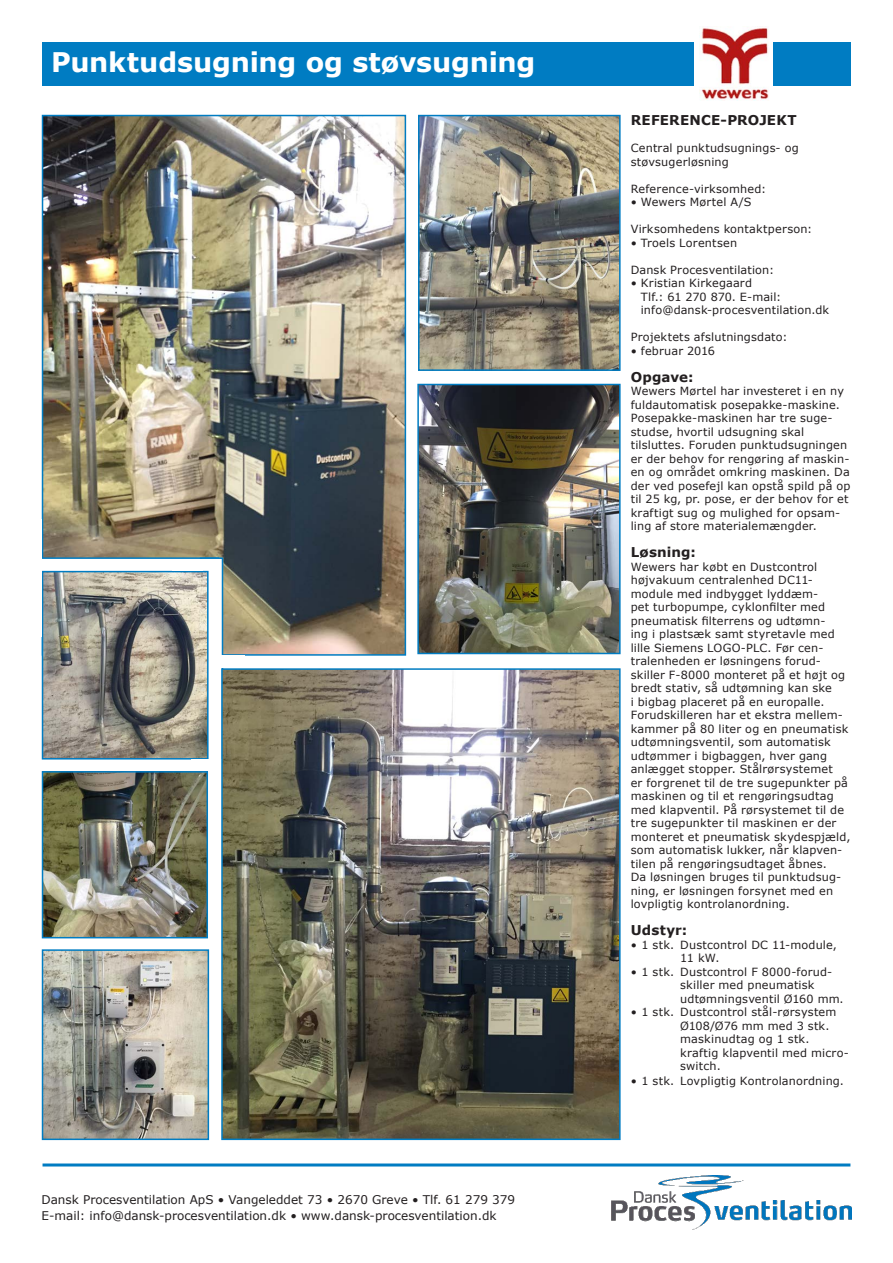
<style>
.page{position:relative;width:893px;height:1263px;background:#fff}
.page>*{position:absolute;margin:0;border:0;box-sizing:border-box;transform-origin:0 0}
.t1{font:700 27px "Verdana";letter-spacing:-.005em;color:#fff}
.t2{font:700 13.5px "Verdana";letter-spacing:.015em;color:#231f20}
.t3{font:12px/16.2px "Verdana";color:#231f20}
.t4{font:11.25px/13.5px "Verdana";letter-spacing:.015em;color:#231f20}
</style>
<div class="page">
<img style="left:612px;top:1176px;width:239px;height:54px">
<hr style="left:43px;top:1163px;width:807px;height:3px;background:#007cc2">
<div style="left:43px;top:43px;width:651px;height:43px;background:#007cc2"></div>
<div style="left:773px;top:43px;width:77px;height:43px;background:#007cc2"></div>
<img style="left:45px;top:118px;width:358px;height:535px">
<div style="left:42px;top:115px;width:364px;height:541px;border:2px solid #007cc2"></div>
<img style="left:420px;top:387px;width:198px;height:264px">
<div style="left:417px;top:384px;width:204px;height:270px;border:2px solid #007cc2"></div>
<img style="left:45px;top:774px;width:160px;height:161px">
<div style="left:42px;top:771px;width:166px;height:167px;border:2px solid #007cc2"></div>
<img style="left:45px;top:952px;width:161px;height:185px">
<div style="left:42px;top:949px;width:167px;height:191px;border:2px solid #007cc2"></div>
<img style="left:421px;top:118px;width:197px;height:250px">
<div style="left:418px;top:115px;width:203px;height:256px;border:2px solid #007cc2"></div>
<div style="left:10px;top:557px;width:209px;height:22px;background:#fff;border:2px solid #007cc2"></div>
<div style="left:200px;top:557px;width:23px;height:210px;background:#fff;border:2px solid #007cc2"></div>
<img style="left:45px;top:574px;width:161px;height:182px">
<div style="left:42px;top:571px;width:167px;height:188px;border:2px solid #007cc2"></div>
<div style="left:0;top:519px;width:42px;height:117px;background:#fff"></div>
<div style="left:172px;top:559px;width:31px;height:12px;background:#fff"></div>
<div style="left:191px;top:759px;width:31px;height:12px;background:#fff"></div>
<div style="left:214px;top:656px;width:31px;height:12px;background:#fff"></div>
<img style="left:224px;top:671px;width:394px;height:466px">
<div style="left:221px;top:668px;width:400px;height:472px;border:2px solid #007cc2"></div>
<img style="left:699px;top:28px;width:70px;height:73px">
<h1 class="t1" style="left:51px;top:43px;width:486px">Punktudsugning og støvsugning</h1>
<p class="t3" style="left:41px;top:1191px;width:475px">Dansk Procesventilation ApS • Vangeleddet 73 • 2670 Greve • Tlf. 61 279 379<br>E-mail: info@dansk-procesventilation.dk • www.dansk-procesventilation.dk</p>
<p class="t2" style="left:631px;top:111px;width:167px">REFERENCE-PROJEKT</p>
<p class="t4" style="left:631px;top:141px;width:170px">Central punktudsugnings- og støvsugerløsning</p>
<p class="t4" style="left:631px;top:182px;width:137px">Reference-virksomhed:</p>
<p class="t4" style="left:631px;top:195px;width:122px">• Wewers Mørtel A/S</p>
<p class="t4" style="left:631px;top:222px;width:183px">Virksomhedens kontaktperson:</p>
<p class="t4" style="left:631px;top:236px;width:108px">• Troels Lorentsen</p>
<p class="t4" style="left:631px;top:263px;width:145px">Dansk Procesventilation:</p>
<p class="t4" style="left:641px;top:276px;width:190px;text-indent:-10px">• Kristian Kirkegaard<br>Tlf.: 61 270 870. E-mail: info@dansk-procesventilation.dk</p>
<p class="t4" style="left:631px;top:330px;width:158px">Projektets afslutningsdato:</p>
<p class="t4" style="left:631px;top:344px;width:86px">• februar 2016</p>
<p class="t2" style="left:631px;top:367px;width:64px">Opgave:</p>
<p class="t4" style="left:631px;top:384px;width:221px">Wewers Mørtel har investeret i en ny fuldautomatisk posepakke-maskine.<br>Posepakke-maskinen har tre suge&shy;studse, hvortil udsugning skal tilsluttes. Foruden punktudsugningen er der behov for rengøring af maskin&shy;en og området omkring maskinen. Da der ved posefejl kan opstå spild på op til 25 kg, pr. pose, er der behov for et kraftigt sug og mulighed for opsam&shy;ling af store materialemængder.</p>
<p class="t2" style="left:631px;top:543px;width:67px">Løsning:</p>
<p class="t4" style="left:631px;top:560px;width:221px">Wewers har købt en Dustcontrol højvakuum centralenhed DC11- module med indbygget lyddæm-<br>pet turbopumpe, cyklonfilter med pneumatisk filterrens og udtømn-<br>ing i plastsæk samt styretavle med lille Siemens LOGO-PLC. Før cen&shy;tralenheden er løsningens forud&shy;skiller F-8000 monteret på et højt og bredt stativ, så udtømning kan ske<br>i bigbag placeret på en europalle.<br>Forudskilleren har et ekstra mellem&shy;kammer på 80 liter og en pneumatisk udtømningsventil, som automatisk udtømmer i bigbaggen, hver gang anlægget stopper. Stålrørsystemet<br>er forgrenet til de tre sugepunkter på maskinen og til et rengøringsudtag med klapventil. På rørsystemet til de tre sugepunkter til maskinen er der monteret et pneumatisk skydespjæld, som automatisk lukker, når klapven&shy;tilen på rengøringsudtaget åbnes.<br>Da løsningen bruges til punktudsug&shy;ning, er løsningen forsynet med en lovpligtig kontrolanordning.</p>
<p class="t2" style="left:631px;top:921px;width:58px">Udstyr:</p>
<p class="t4" style="left:680px;top:938px;width:158px;text-indent:-50px">• 1 stk. Dustcontrol DC 11-module,<br>11 kW.</p>
<p class="t4" style="left:680px;top:965px;width:165px;text-indent:-50px">• 1 stk. Dustcontrol F 8000-forud&shy;skiller med pneumatisk udtømningsventil Ø160 mm.</p>
<p class="t4" style="left:680px;top:1005px;width:170px;text-indent:-50px">• 1 stk. Dustcontrol stål-rørsystem<br>Ø108/Ø76 mm med 3 stk. maskinudtag og 1 stk. kraftig klapventil med micro&shy;switch.</p>
<p class="t4" style="left:631px;top:1074px;width:215px">• 1 stk. Lovpligtig Kontrolanordning.</p>
</div>
